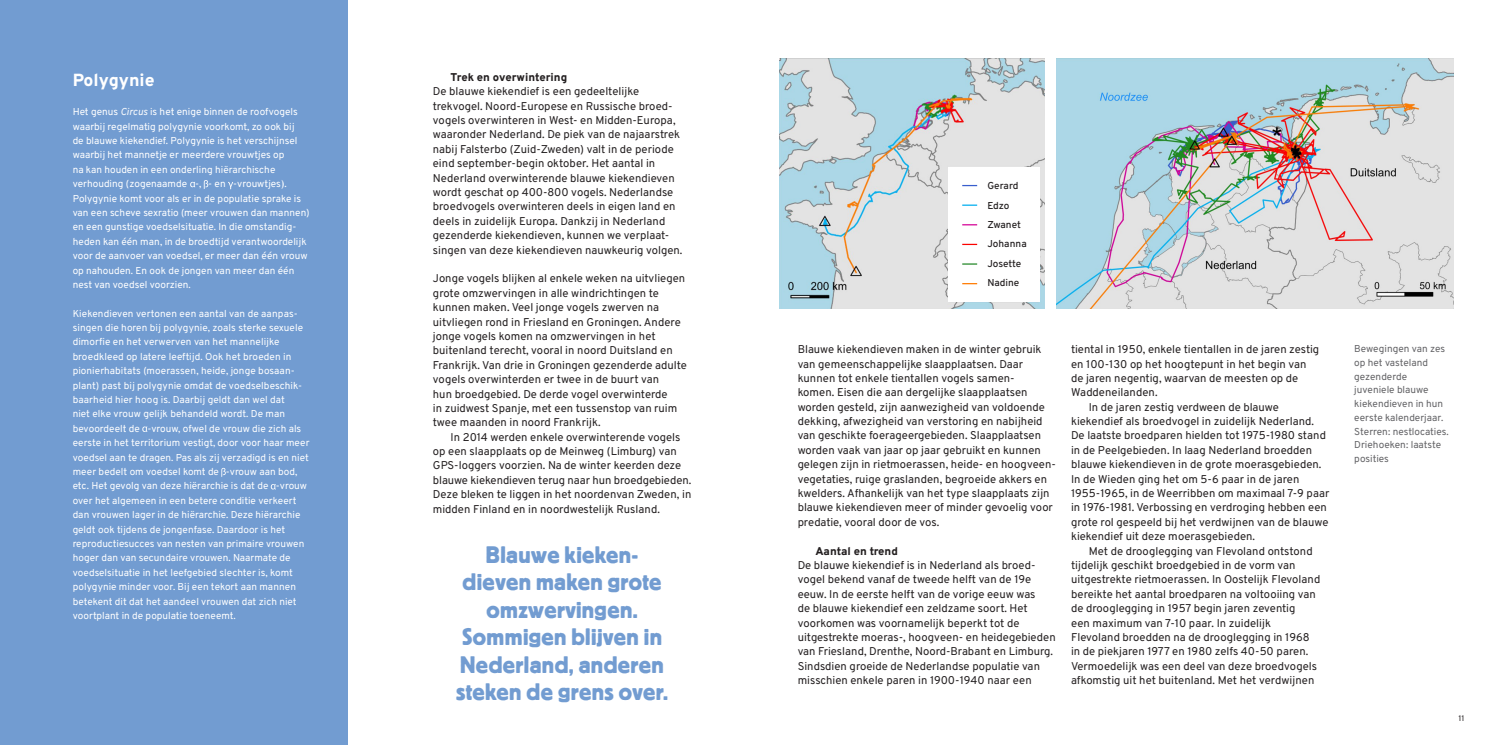
<style>
.page{position:relative;width:1489px;height:745px;background:#fff}
.page>*{position:absolute;margin:0;border:0;box-sizing:border-box;transform-origin:0 0}
.t1{font:23.75px/27.5px "Block BE";letter-spacing:.015em;color:#729cd1;text-align:center}
.t2{font:800 17.5px "Overpass";color:#fff}
.t3{font:11.25px/14.4px "Overpass";color:#231f20}
.t4{font:800 11.25px "Overpass";color:#231f20}
.t5{font:10px/14.4px "Overpass";color:#fff}
.t6{font:10px/13.8px "Overpass";color:#636366}
.t7{font:500 10px "Overpass";color:#231f20}
.t8{font:8.12px "Overpass";color:#231f20}
.s1{font-style:italic}
.s2{font-family:"Trebuchet MS"}
.s3{font-weight:800}
</style>
<div class="page">
<img style="left:1056px;top:59px;width:397px;height:249px">
<img style="left:779px;top:59px;width:265px;height:249px">
<div style="left:0;top:0;width:347px;height:744px;background:#729cd1"></div>
<svg style="left:190px;top:182px;width:5px;height:5px"></svg>
<svg style="left:204px;top:180px;width:4px;height:9px"></svg>
<svg style="left:228px;top:182px;width:5px;height:7px"></svg>
<svg style="left:142px;top:426px;width:5px;height:5px"></svg>
<svg style="left:221px;top:467px;width:5px;height:9px"></svg>
<svg style="left:271px;top:484px;width:5px;height:5px"></svg>
<div style="left:947px;top:167px;width:92px;height:134px;background:#fff"></div>
<svg style="left:962px;top:185px;width:15px;height:1px"></svg>
<svg style="left:962px;top:204px;width:15px;height:2px"></svg>
<svg style="left:962px;top:224px;width:15px;height:1px"></svg>
<svg style="left:962px;top:244px;width:15px;height:1px"></svg>
<svg style="left:962px;top:263px;width:15px;height:1px"></svg>
<svg style="left:962px;top:283px;width:15px;height:1px"></svg>
<p class="t2" style="left:73px;top:66px;width:83px">Polygynie</p>
<p class="t5" style="left:73px;top:104px;width:238px">Het genus <span class="s1">Circus</span> is het enige binnen de roofvogels waarbij regelmatig polygynie voorkomt, zo ook bij<br>de blauwe kiekendief. Polygynie is het verschijnsel waarbij het mannetje er meerdere vrouwtjes op<br>na kan houden in een onderling hiërarchische verhouding (zogenaamde -, - en -vrouwtjes<span class="s2">)</span>.<br>Polygynie komt voor als er in de populatie sprake is van een scheve sexratio (meer vrouwen dan mannen) en een gunstige voedselsituatie. In die omstandig&shy;heden kan één man, in de broedtijd verantwoordelijk voor de aanvoer van voedsel, er meer dan één vrouw op nahouden. En ook de jongen van meer dan één nest van voedsel voorzien.</p>
<p class="t5" style="left:73px;top:305px;width:238px">Kiekendieven vertonen een aantal van de aanpas&shy;singen die horen bij polygynie, zoals sterke sexuele dimorfie en het verwerven van het mannelijke broedkleed op latere leeftijd. Ook het broeden in pionierhabitats (moerassen, heide, jonge bosaan&shy;plant) past bij polygynie omdat de voedselbeschik&shy;baarheid hier hoog is. Daarbij geldt dan wel dat<br>niet elke vrouw gelijk behandeld wordt. De man bevoordeelt de -vrouw, ofwel de vrouw die zich als eerste in het territorium vestigt, door voor haar meer voedsel aan te dragen. Pas als zij verzadigd is en niet meer bedelt om voedsel komt de -vrouw aan bod, etc. Het gevolg van deze hiërarchie is dat de -vrouw over het algemeen in een betere conditie verkeert dan vrouwen lager in de hiërarchie. Deze hiërarchie geldt ook tijdens de jongenfase. Daardoor is het reproductiesucces van nesten van primaire vrouwen hoger dan van secundaire vrouwen. Naarmate de voedselsituatie in het leefgebied slechter is, komt polygynie minder voor. Bij een tekort aan mannen betekent dit dat het aandeel vrouwen dat zich niet voortplant in de populatie toeneemt.</p>
<p class="t3" style="left:433px;top:69px;width:251px;text-indent:18px"><span class="s3">Trek en overwintering<br></span>De blauwe kiekendief is een gedeeltelijke trekvogel. Noord-Europese en Russische broed&shy;vogels overwinteren in West- en Midden-Europa, waaronder Nederland. De piek van de najaarstrek nabij Falsterbo (Zuid-Zweden) valt in de periode eind september- begin oktober. Het aantal in Nederland overwinterende blauwe kiekendieven wordt geschat op 400-800 vogels. Nederlandse broedvogels overwinteren deels in eigen land en deels in zuidelijk Europa. Dankzij in Nederland gezenderde kiekendieven, kunnen we verplaat&shy;singen van deze kiekendieven nauwkeurig volgen.</p>
<p class="t3" style="left:433px;top:271px;width:255px">Jonge vogels blijken al enkele weken na uitvliegen grote omzwervingen in alle windrichtingen te kunnen maken. Veel jonge vogels zwerven na uitvliegen rond in Friesland en Groningen. Andere jonge vogels komen na omzwervingen in het buitenland terecht, vooral in noord Duitsland en Frankrijk. Van drie in Groningen gezenderde adulte vogels overwinterden er twee in de buurt van<br>hun broedgebied. De derde vogel overwinterde<br>in zuidwest Spanje, met een tussenstop van ruim twee maanden in noord Frankrijk.</p>
<p class="t3" style="left:433px;top:429px;width:260px;text-indent:18px">In 2014 werden enkele overwinterende vogels op een slaapplaats op de Meinweg (Limburg) van GPS- loggers voorzien. Na de winter keerden deze blauwe kiekendieven terug naar hun broedgebieden.<br>Deze bleken te liggen in het noordenvan Zweden, in midden Finland en in noordwestelijk Rusland.</p>
<p class="t1" style="left:456px;top:539px;width:214px">Blauwe kieken&shy;dieven maken grote omzwervingen.<br>Sommigen blijven in<br>Nederland, anderen steken de grens over.</p>
<p class="t7" style="left:987px;top:178px;width:33px">Gerard</p>
<p class="t7" style="left:987px;top:197px;width:24px">Edzo</p>
<p class="t7" style="left:987px;top:216px;width:35px">Zwanet</p>
<p class="t7" style="left:987px;top:236px;width:41px">Johanna</p>
<p class="t7" style="left:987px;top:255px;width:35px">Josette</p>
<p class="t7" style="left:987px;top:274px;width:33px">Nadine</p>
<p class="t3" style="left:797px;top:341px;width:260px">Blauwe kiekendieven maken in de winter gebruik van gemeenschappelijke slaapplaatsen. Daar kunnen tot enkele tientallen vogels samen-<br>komen. Eisen die aan dergelijke slaapplaatsen worden gesteld, zijn aanwezigheid van voldoende dekking, afwezigheid van verstoring en nabijheid van geschikte foerageergebieden. Slaapplaatsen worden vaak van jaar op jaar gebruikt en kunnen gelegen zijn in rietmoerassen, heide- en hoogveen&shy;vegetaties, ruige graslanden, begroeide akkers en kwelders. Afhankelijk van het type slaapplaats zijn blauwe kiekendieven meer of minder gevoelig voor predatie, vooral door de vos.</p>
<p class="t4" style="left:815px;top:541px;width:84px">Aantal en trend</p>
<p class="t3" style="left:797px;top:557px;width:259px">De blauwe kiekendief is in Nederland als broed&shy;vogel bekend vanaf de tweede helft van de 19e eeuw. In de eerste helft van de vorige eeuw was<br>de blauwe kiekendief een zeldzame soort. Het voorkomen was voornamelijk beperkt tot de uitgestrekte moeras-, hoogveen- en heidegebieden van Friesland, Drenthe, Noord-Brabant en Limburg.<br>Sindsdien groeide de Nederlandse populatie van misschien enkele paren in 1900-1940 naar een</p>
<p class="t3" style="left:1070px;top:341px;width:250px">tiental in 1950, enkele tientallen in de jaren zestig en 100-130 op het hoogtepunt in het begin van de jaren negentig, waarvan de meesten op de Waddeneilanden.</p>
<p class="t3" style="left:1070px;top:399px;width:260px;text-indent:18px">In de jaren zestig verdween de blauwe kiekendief als broedvogel in zuidelijk Nederland.<br>De laatste broedparen hielden tot 1975-1980 stand in de Peelgebieden. In laag Nederland broedden blauwe kiekendieven in de grote moerasgebieden.<br>In de Wieden ging het om 5-6 paar in de jaren 1955-1965, in de Weerribben om maximaal 7-9 paar in 1976-1981. Verbossing en verdroging hebben een grote rol gespeeld bij het verdwijnen van de blauwe kiekendief uit deze moerasgebieden.</p>
<p class="t3" style="left:1070px;top:542px;width:251px;text-indent:18px">Met de drooglegging van Flevoland ontstond tijdelijk geschikt broedgebied in de vorm van uitgestrekte rietmoerassen. In Oostelijk Flevoland bereikte het aantal broedparen na voltooiing van de drooglegging in 1957 begin jaren zeventig<br>een maximum van 7-10 paar. In zuidelijk Flevoland broedden na de drooglegging in 1968 in de piekjaren 1977 en 1980 zelfs 40-50 paren.<br>Vermoedelijk was een deel van deze broedvogels afkomstig uit het buitenland. Met het verdwijnen</p>
<p class="t6" style="left:1354px;top:341px;width:96px">Bewegingen van zes op het vasteland gezenderde juveniele blauwe kiekendieven in hun eerste kalenderjaar.<br>Sterren: nestlocaties.<br>Driehoeken: laatste posities</p>
<p class="t8" style="left:1458px;top:711px;width:8px">11</p>
</div>
